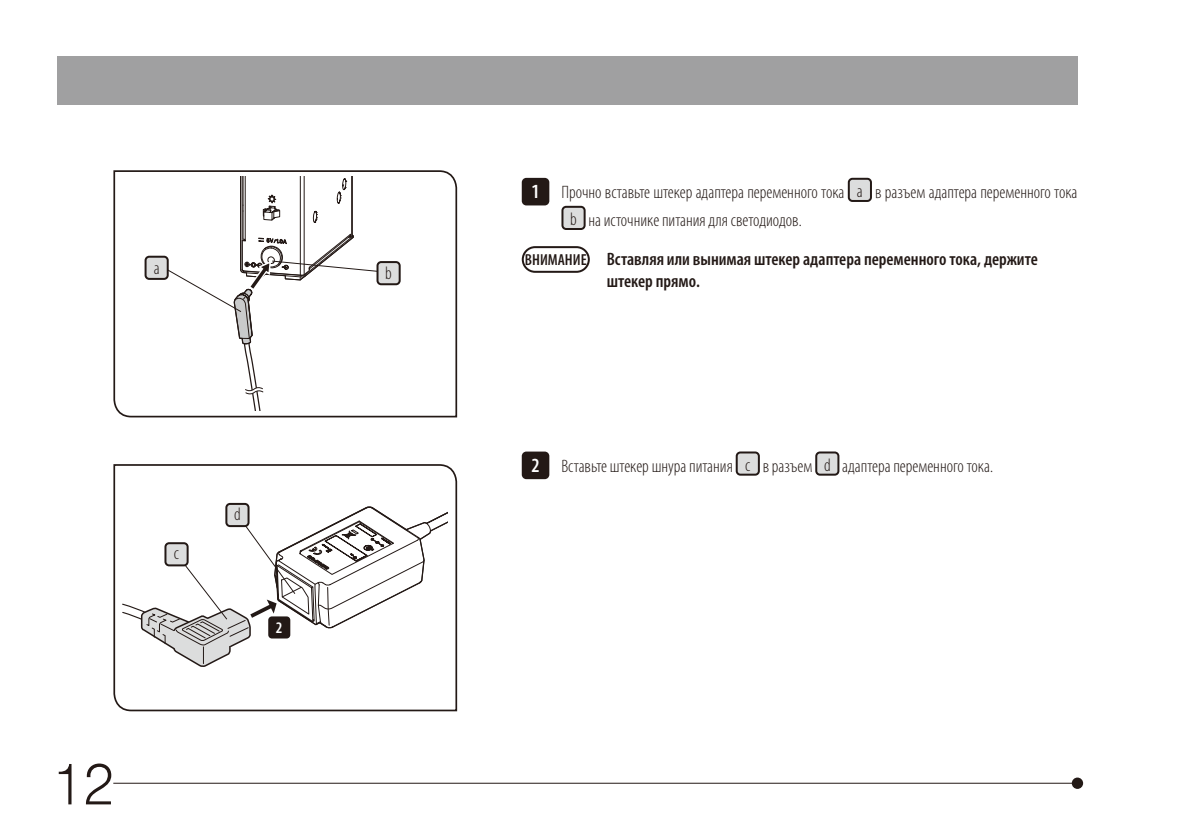
<style>
.page{position:relative;width:1191px;height:840px;background:#fff}
.page>*{position:absolute;margin:0;border:0;box-sizing:border-box;transform-origin:0 0}
.t1{font:56px "Olympus Leicht Normal";color:#231916}
.t2{font:600 condensed 20.2px "Myriad Pro";color:#fff}
.Text_Operation{font:300 condensed 18px "Myriad Pro";color:#231916}
.Text_Caution{font:600 condensed 18px/21.6px "Myriad Pro";color:#231916}
.FigNo_abc{font:300 condensed 18px "Myriad Pro";color:#231916}
.t3{font:600 condensed 16.2px "Myriad Pro";color:#fff}
.Obj_Caution{font:600 condensed 16px "Myriad Pro";color:#231916}
</style>
<div class="page">
<svg style="left:113px;top:170px;width:345px;height:248px"></svg>
<svg style="left:113px;top:464px;width:345px;height:247px"></svg>
<div style="left:1071px;top:777px;width:12px;height:11px;background:#231916;border-radius:50%"></div>
<hr style="left:113px;top:782px;width:964px;height:1px;background:#231916">
<div style="left:57px;top:57px;width:1020px;height:48px;background:#a0a0a1"></div>
<svg style="left:157px;top:176px;width:247px;height:234px"></svg>
<div style="left:146px;top:256px;width:22px;height:23px;background:#dcdddd;border-radius:4px"></div>
<div style="left:145px;top:255px;width:24px;height:25px;border:2px solid #231916;border-radius:4px"></div>
<div style="left:377px;top:262px;width:23px;height:22px;background:#dcdddd;border-radius:4px"></div>
<div style="left:376px;top:261px;width:25px;height:24px;border:2px solid #231916;border-radius:4px"></div>
<div style="left:848px;top:179px;width:23px;height:22px;background:#dcdddd;border-radius:4px"></div>
<div style="left:847px;top:178px;width:25px;height:24px;border:2px solid #231916;border-radius:4px"></div>
<div style="left:562px;top:207px;width:22px;height:22px;background:#dcdddd;border-radius:4px"></div>
<div style="left:561px;top:206px;width:24px;height:24px;border:2px solid #231916;border-radius:4px"></div>
<div style="left:522px;top:178px;width:27px;height:27px;background:#231916;border-radius:5px"></div>
<div style="left:522px;top:246px;width:68px;height:27px;border:2px solid #231916;border-radius:12px"></div>
<div style="left:736px;top:452px;width:23px;height:22px;background:#dcdddd;border-radius:4px"></div>
<div style="left:735px;top:451px;width:25px;height:24px;border:2px solid #231916;border-radius:4px"></div>
<div style="left:816px;top:452px;width:22px;height:22px;background:#dcdddd;border-radius:4px"></div>
<div style="left:815px;top:451px;width:24px;height:24px;border:2px solid #231916;border-radius:4px"></div>
<div style="left:522px;top:451px;width:27px;height:28px;background:#231916;border-radius:5px"></div>
<svg style="left:121px;top:470px;width:327px;height:196px"></svg>
<div style="left:165px;top:543px;width:23px;height:22px;background:#dcdddd;border-radius:4px"></div>
<div style="left:164px;top:542px;width:25px;height:24px;border:2px solid #231916;border-radius:4px"></div>
<div style="left:226px;top:503px;width:22px;height:23px;background:#dcdddd;border-radius:4px"></div>
<div style="left:225px;top:502px;width:24px;height:25px;border:2px solid #231916;border-radius:4px"></div>
<div style="left:268px;top:616px;width:22px;height:22px;background:#231916;border-radius:4px"></div>
<p class="FigNo_abc" style="left:154px;top:258px;width:7px">a</p>
<p class="FigNo_abc" style="left:385px;top:263px;width:8px">b</p>
<h1 class="t1" style="left:54px;top:751px;width:60px">12</h1>
<p class="FigNo_abc" style="left:174px;top:543px;width:7px">c</p>
<p class="FigNo_abc" style="left:234px;top:503px;width:8px">d</p>
<p class="t3" style="left:276px;top:618px;width:8px">2</p>
<p class="t2" style="left:531px;top:180px;width:10px">1</p>
<p class="Text_Operation" style="left:561px;top:183px;width:284px">Прочно вставьте штекер адаптера переменного тока</p>
<p class="FigNo_abc" style="left:857px;top:181px;width:7px">a</p>
<p class="Text_Operation" style="left:875px;top:183px;width:204px">в разъем адаптера переменного тока</p>
<p class="FigNo_abc" style="left:570px;top:209px;width:8px">b</p>
<p class="Text_Operation" style="left:588px;top:211px;width:215px">на источнике питания для светодиодов.</p>
<p class="Text_Caution" style="left:607px;top:248px;width:432px">Вставляя или вынимая штекер адаптера переменного тока, держите штекер прямо.</p>
<p class="Obj_Caution" style="left:525px;top:251px;width:63px">ВНИМАНИЕ</p>
<p class="t2" style="left:531px;top:454px;width:10px">2</p>
<p class="Text_Operation" style="left:561px;top:456px;width:173px">Вставьте штекер шнура питания</p>
<p class="FigNo_abc" style="left:745px;top:454px;width:7px">c</p>
<p class="Text_Operation" style="left:762px;top:456px;width:51px">в разъем</p>
<p class="FigNo_abc" style="left:824px;top:454px;width:8px">d</p>
<p class="Text_Operation" style="left:842px;top:456px;width:152px">адаптера переменного тока.</p>
</div>
